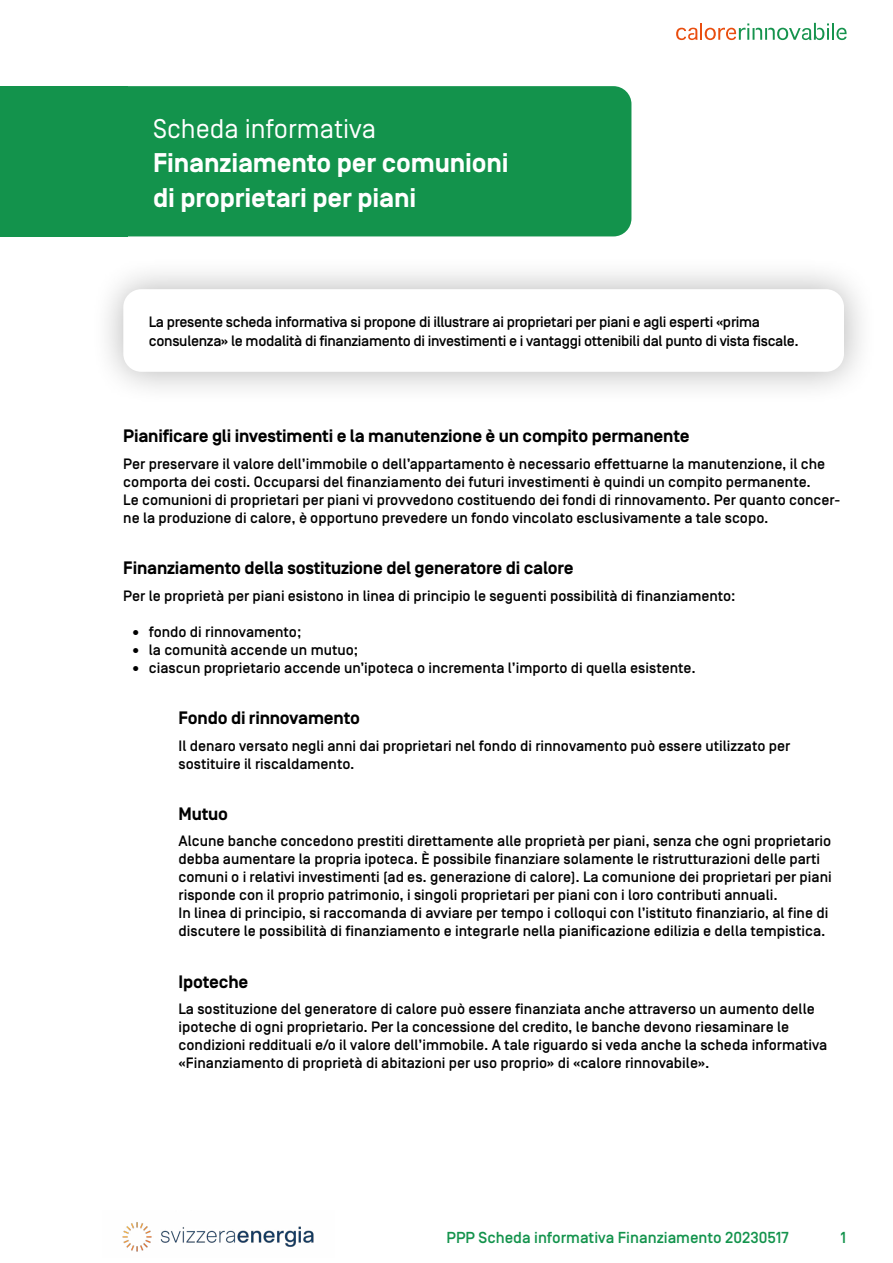
<style>
.page{position:relative;width:893px;height:1263px;background:#fff}
.page>*{position:absolute;margin:0;border:0;box-sizing:border-box;transform-origin:0 0}
.t1{font:700 27px/34.5px "Simplon Norm";letter-spacing:-.005em;color:#fff}
.t2{font:27px "Simplon Norm";color:#fff}
.t3{font:700 18px "Simplon Norm";letter-spacing:-.01em;color:#000}
.t4{font:500 15.9px "Simplon Norm";color:#13934c}
.t5{font:500 15px/18px "Simplon Norm";color:#000}
.t6{font:500 15px/19.5px "Simplon Norm";letter-spacing:-.02em;color:#000}
</style>
<div class="page">
<div style="left:128px;top:86px;width:503px;height:150px;background:#13934c"></div>
<div style="left:90px;top:256px;width:787px;height:149px;background:#000;opacity:.3"></div>
<div style="left:123px;top:289px;width:721px;height:83px;background:#fff;border-radius:18px"></div>
<div style="left:0;top:86px;width:128px;height:150px;background:#13934c"></div>
<svg style="left:676px;top:23px;width:170px;height:17px"></svg>
<img style="left:122px;top:1222px;width:192px;height:30px">
<h1 class="t2" style="left:153px;top:114px;width:224px">Scheda informativa</h1>
<h1 class="t1" style="left:153px;top:147px;width:357px">Finanziamento per comunioni di proprietari per piani</h1>
<p class="t6" style="left:149px;top:312px;width:651px">La presente scheda informativa si propone di illustrare ai proprietari per piani e agli esperti «prima consulenza» le modalità di finanziamento di investimenti e i vantaggi ottenibili dal punto di vista fiscale.</p>
<p class="t3" style="left:123px;top:426px;width:568px">Pianificare gli investimenti e la manutenzione è un compito permanente</p>
<p class="t5" style="left:123px;top:455px;width:718px">Per preservare il valore dell’immobile o dell’appartamento è necessario effettuarne la manutenzione, il che comporta dei costi. Occuparsi del finanziamento dei futuri investimenti è quindi un compito permanente.<br>Le comunioni di proprietari per piani vi provvedono costituendo dei fondi di rinnovamento. Per quanto concer&shy;ne la produzione di calore, è opportuno prevedere un fondo vincolato esclusivamente a tale scopo.</p>
<p class="t3" style="left:123px;top:558px;width:452px">Finanziamento della sostituzione del generatore di calore</p>
<p class="t5" style="left:123px;top:587px;width:614px">Per le proprietà per piani esistono in linea di principio le seguenti possibilità di finanziamento:</p>
<p class="t5" style="left:130px;top:623px;width:173px">• fondo di rinnovamento;</p>
<p class="t5" style="left:130px;top:641px;width:230px">• la comunità accende un mutuo;</p>
<p class="t5" style="left:130px;top:659px;width:568px">• ciascun proprietario accende un’ipoteca o incrementa l’importo di quella esistente.</p>
<p class="t3" style="left:179px;top:708px;width:183px">Fondo di rinnovamento</p>
<p class="t5" style="left:179px;top:737px;width:613px">Il denaro versato negli anni dai proprietari nel fondo di rinnovamento può essere utilizzato per sostituire il riscaldamento.</p>
<p class="t3" style="left:179px;top:804px;width:51px">Mutuo</p>
<p class="t5" style="left:179px;top:833px;width:655px">Alcune banche concedono prestiti direttamente alle proprietà per piani, senza che ogni proprietario debba aumentare la propria ipoteca. È possibile finanziare solamente le ristrutturazioni delle parti comuni o i relativi investimenti (ad es. generazione di calore). La comunione dei proprietari per piani risponde con il proprio patrimonio, i singoli proprietari per piani con i loro contributi annuali.<br>In linea di principio, si raccomanda di avviare per tempo i colloqui con l’istituto finanziario, al fine di discutere le possibilità di finanziamento e integrarle nella pianificazione edilizia e della tempistica.</p>
<p class="t3" style="left:179px;top:972px;width:71px">Ipoteche</p>
<p class="t5" style="left:179px;top:1001px;width:650px">La sostituzione del generatore di calore può essere finanziata anche attraverso un aumento delle ipoteche di ogni proprietario. Per la concessione del credito, le banche devono riesaminare le condizioni reddituali e/o il valore dell’immobile. A tale riguardo si veda anche la scheda informativa «Finanziamento di proprietà di abitazioni per uso proprio» di «calore rinnovabile».</p>
<p class="t4" style="left:446px;top:1229px;width:344px">PPP Scheda informativa Finanziamento 20230517</p>
<p class="t4" style="left:840px;top:1229px;width:7px">1</p>
</div>
